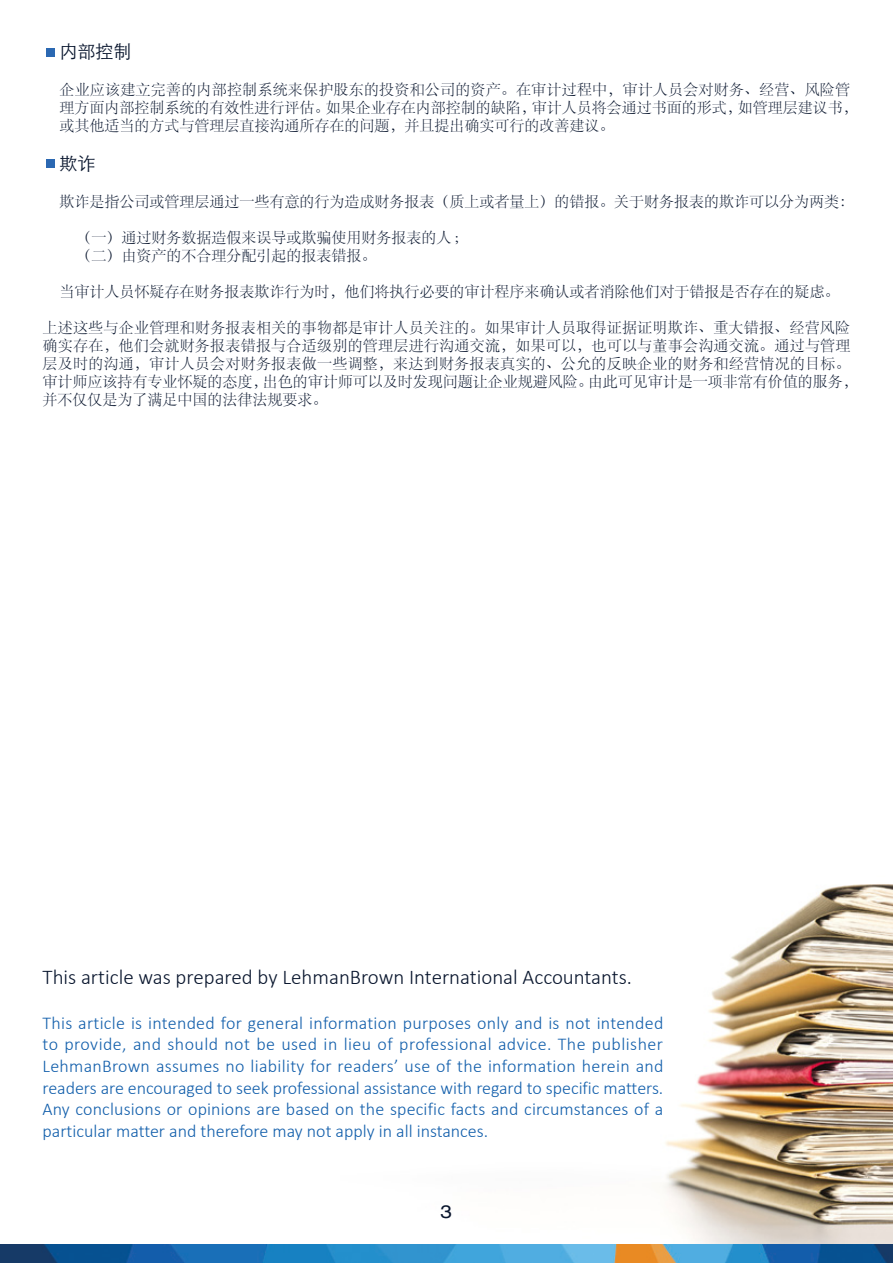
<style>
.page{position:relative;width:893px;height:1263px;background:#fff}
.page>*{position:absolute;margin:0;border:0;box-sizing:border-box;transform-origin:0 0}
.t1{font:300 21px "Calibri";color:#08152d}
.t2{font:300 18px/21.6px "Calibri";color:#115eab;text-align:justify}
.t3{font:18px "ST Xihei";color:#08152d}
.t4{font:expanded 18px "Helvetica Neue LT Pro";color:#08152d}
.t5{font:15px/18px "ST Song";color:#08152d}
</style>
<div class="page">
<img style="left:663px;top:884px;width:230px;height:360px">
<img style="left:0;top:1244px;width:893px;height:19px">
<div style="left:47px;top:48px;width:8px;height:9px;background:#2b68b2"></div>
<div style="left:47px;top:160px;width:8px;height:8px;background:#2b68b2"></div>
<p class="t3" style="left:60px;top:38px;width:73px">内部控制</p>
<p class="t5" style="left:60px;top:80px;width:800px">企业应该建立完善的内部控制系统来保护股东的投资和公司的资产。在审计过程中，审计人员会对财务、经营、风险管理方面内部控制系统的有效性进行评估。如果企业存在内部控制的缺陷，审计人员将会通过书面的形式，如管理层建议书，或其他适当的方式与管理层直接沟通所存在的问题，并且提出确实可行的改善建议。</p>
<p class="t3" style="left:60px;top:149px;width:37px">欺诈</p>
<p class="t5" style="left:60px;top:192px;width:796px">欺诈是指公司或管理层通过一些有意的行为造成财务报表（质上或者量上）的错报。关于财务报表的欺诈可以分为两类：</p>
<p class="t5" style="left:77px;top:228px;width:384px">（一）通过财务数据造假来误导或欺骗使用财务报表的人 ;</p>
<p class="t5" style="left:77px;top:246px;width:302px">（二）由资产的不合理分配引起的报表错报。</p>
<p class="t5" style="left:60px;top:282px;width:781px">当审计人员怀疑存在财务报表欺诈行为时，他们将执行必要的审计程序来确认或者消除他们对于错报是否存在的疑虑。</p>
<p class="t5" style="left:43px;top:318px;width:817px">上述这些与企业管理和财务报表相关的事物都是审计人员关注的。如果审计人员取得证据证明欺诈、重大错报、经营风险确实存在，他们会就财务报表错报与合适级别的管理层进行沟通交流，如果可以，也可以与董事会沟通交流。通过与管理层及时的沟通，审计人员会对财务报表做一些调整，来达到财务报表真实的、公允的反映企业的财务和经营情况的目标。审计师应该持有专业怀疑的态度，出色的审计师可以及时发现问题让企业规避风险。由此可见审计是一项非常有价值的服务，并不仅仅是为了满足中国的法律法规要求。</p>
<p class="t1" style="left:43px;top:964px;width:591px">This article was prepared by LehmanBrown International Accountants.</p>
<p class="t2" style="left:43px;top:1012px;width:622px">This article is intended for general information purposes only and is not intended to provide, and should not be used in lieu of professional advice. The publisher LehmanBrown assumes no liability for readers’ use of the information herein and readers are encouraged to seek professional assistance with regard to specific matters.<br>Any conclusions or opinions are based on the specific facts and circumstances of a particular matter and therefore may not apply in all instances.</p>
<p class="t4" style="left:440px;top:1200px;width:14px">3</p>
</div>
